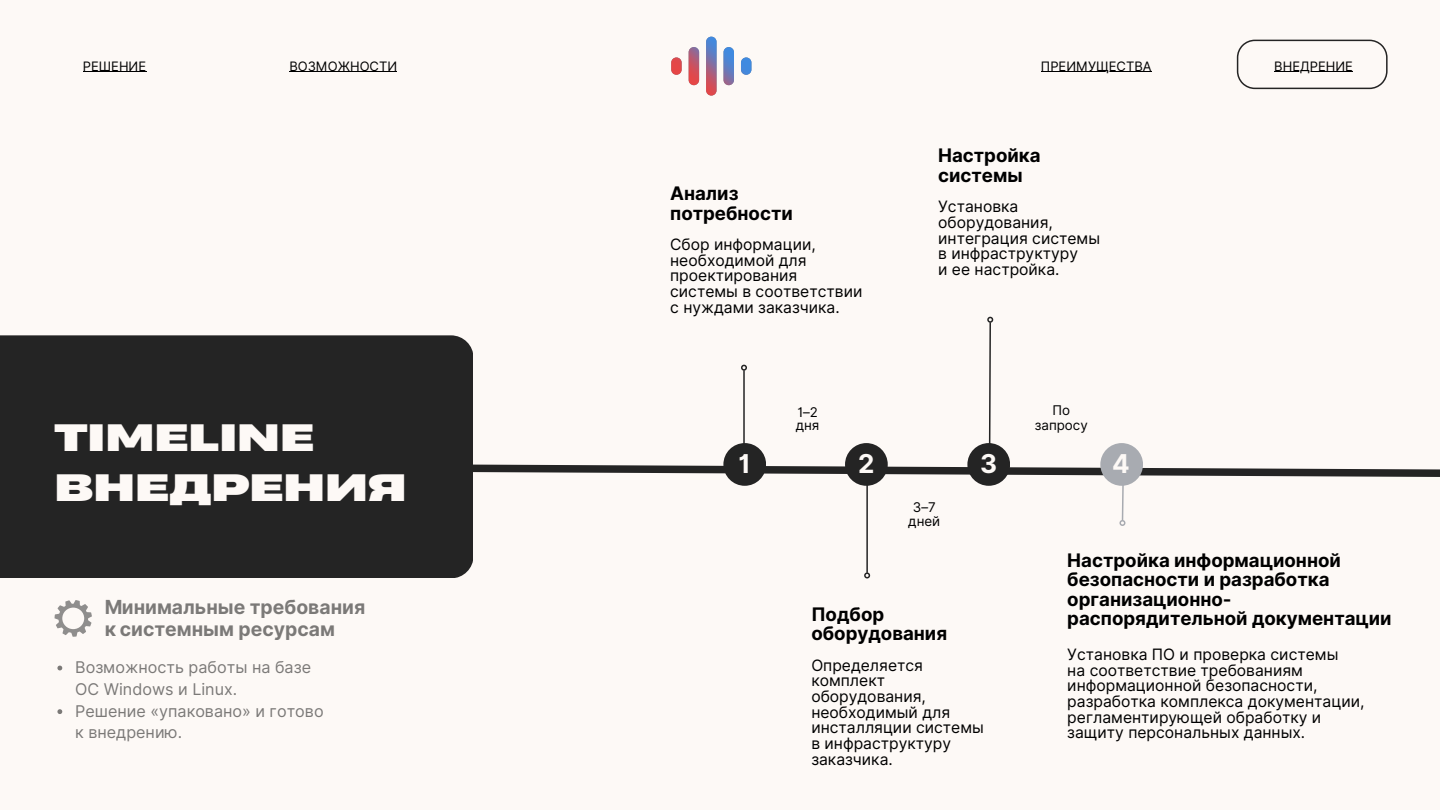
<style>
.page{position:relative;width:1440px;height:810px;background:#fdf9f6}
.page>*{position:absolute;margin:0;border:0;box-sizing:border-box;transform-origin:0 0}
.t1{font:700 35.9px/50.3px "Heading Now 96";color:#fdf9f6}
.t2{font:700 26px "Inter";color:#fdf9f6}
.t3{font:700 19.4px/21.8px "Inter";color:#000}
.t4{font:700 18.7px/19.5px "Inter";color:#000}
.t5{font:16.2px/21.8px "Inter";color:#000}
.t6{font:15.7px/15.7px "Inter";color:#000}
.t7{font:13.4px/14.2px "Inter";color:#000;text-align:center}
.t8{font:13px "Inter";color:#000}
</style>
<div class="page">
<hr style="left:866px;top:473px;width:2px;height:100px;background:#242424">
<svg style="left:864px;top:571px;width:7px;height:8px"></svg>
<svg style="left:472px;top:316px;width:968px;height:211px"></svg>
<div style="left:0;top:335px;width:472px;height:243px;background:#242424"></div>
<div style="left:845px;top:443px;width:43px;height:43px;background:#242424;border-radius:50%"></div>
<div style="left:967px;top:443px;width:43px;height:43px;background:#242424;border-radius:50%"></div>
<div style="left:1100px;top:443px;width:43px;height:43px;background:#a8abb1;border-radius:50%"></div>
<svg style="left:55px;top:600px;width:37px;height:37px"></svg>
<svg style="left:57px;top:666px;width:5px;height:4px"></svg>
<svg style="left:57px;top:709px;width:5px;height:5px"></svg>
<svg style="left:671px;top:57px;width:11px;height:18px"></svg>
<svg style="left:689px;top:47px;width:10px;height:38px"></svg>
<svg style="left:706px;top:37px;width:11px;height:59px"></svg>
<svg style="left:724px;top:47px;width:10px;height:38px"></svg>
<svg style="left:741px;top:57px;width:10px;height:18px"></svg>
<hr style="left:83px;top:72px;width:63px;height:1px;background:#000">
<hr style="left:289px;top:72px;width:108px;height:1px;background:#000">
<hr style="left:1041px;top:72px;width:111px;height:1px;background:#000">
<svg style="left:1237px;top:40px;width:151px;height:49px"></svg>
<p class="t8" style="left:83px;top:58px;width:65px">РЕШЕНИЕ</p>
<p class="t8" style="left:289px;top:58px;width:109px">ВОЗМОЖНОСТИ</p>
<p class="t8" style="left:1041px;top:58px;width:112px">ПРЕИМУЩЕСТВА</p>
<p class="t8" style="left:1274px;top:58px;width:80px">ВНЕДРЕНИЕ</p>
<h1 class="t1" style="left:54px;top:412px;width:354px">TIMELINE<br>ВНЕДРЕНИЯ</h1>
<p class="t3" style="left:104px;top:596px;width:263px">Минимальные требования к системным ресурсам</p>
<p class="t5" style="left:75px;top:656px;width:250px">Возможность работы на базе<br>ОС Windows и Linux.<br>Решение «упаковано» и готово к внедрению.</p>
<p class="t4" style="left:670px;top:184px;width:124px">Анализ потребности</p>
<p class="t6" style="left:670px;top:237px;width:194px">Сбор информации, необходимой для проектирования системы в соответствии с нуждами заказчика.</p>
<p class="t4" style="left:938px;top:146px;width:104px">Настройка системы</p>
<p class="t6" style="left:938px;top:199px;width:163px">Установка оборудования, интеграция системы в инфраструктуру<br>и ее настройка.</p>
<h2 class="t2" style="left:739px;top:448px;width:14px">1</h2>
<p class="t7" style="left:796px;top:405px;width:25px;line-height:13.4px;text-align:left">1–2 дня</p>
<h2 class="t2" style="left:858px;top:448px;width:18px">2</h2>
<p class="t7" style="left:908px;top:500px;width:33px">3–7 дней</p>
<h2 class="t2" style="left:980px;top:448px;width:19px">3</h2>
<p class="t7" style="left:1035px;top:403px;width:54px">По запросу</p>
<h2 class="t2" style="left:1112px;top:448px;width:19px">4</h2>
<p class="t4" style="left:811px;top:604px;width:137px">Подбор оборудования</p>
<p class="t6" style="left:811px;top:657px;width:174px">Определяется комплект оборудования, необходимый для инсталляции системы в инфраструктуру заказчика.</p>
<p class="t4" style="left:1067px;top:550px;width:326px">Настройка информационной безопасности и разработка организационно&shy;распорядительной документации</p>
<p class="t6" style="left:1067px;top:647px;width:299px">Установка ПО и проверка системы<br>на соответствие требованиям информационной безопасности, разработка комплекса документации, регламентирующей обработку и защиту персональных данных.</p>
</div>
